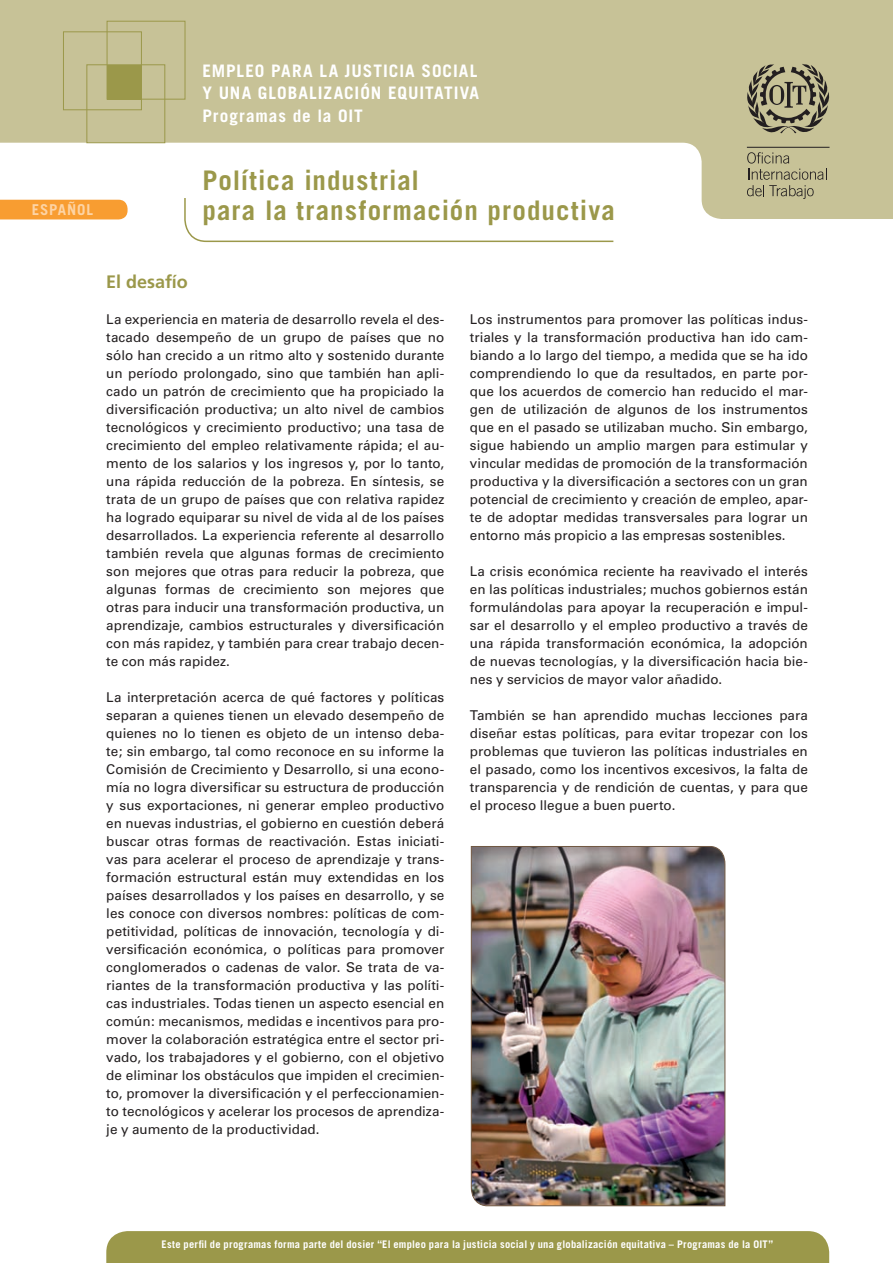
<style>
.page{position:relative;width:893px;height:1263px;background:#fff}
.page>*{position:absolute;margin:0;border:0;box-sizing:border-box;transform-origin:0 0}
.t1{font:700 27px/30px "Trade Gothic";letter-spacing:.04em;color:#9b984a}
.t2{font:700 18px "Frutiger";letter-spacing:-.005em;color:#9b984a}
.t3{font:700 17.25px/22.5px "Trade Gothic";letter-spacing:.055em;color:#fff;text-align:justify}
.t4{font:700 15px "Trade Gothic";letter-spacing:.055em;color:#fdd4a5}
.t5{font:13.5px/18px "Univers";color:#231f20;text-align:justify}
.t6{font:700 10.5px "Trade Gothic";letter-spacing:.025em;color:#fff}
</style>
<div class="page">
<svg style="left:0;top:0;width:893px;height:219px;fill:#c7c297"></svg>
<div style="left:107px;top:65px;width:34px;height:34px;background:#9b984a"></div>
<div style="left:107px;top:21px;width:78px;height:79px;border:1px solid #9b984a"></div>
<div style="left:63px;top:31px;width:79px;height:79px;border:1px solid #9b984a"></div>
<div style="left:86px;top:64px;width:79px;height:79px;border:1px solid #9b984a"></div>
<div style="left:106px;top:1231px;width:723px;height:32px;background:#9b984a"></div>
<hr style="left:747px;top:147px;width:82px;height:1px;background:#231f20">
<svg style="left:747px;top:152px;width:80px;height:47px"></svg>
<svg style="left:747px;top:64px;width:83px;height:71px"></svg>
<div style="left:0;top:200px;width:128px;height:19px;background:#f89d31"></div>
<svg style="left:183px;top:197px;width:432px;height:46px"></svg>
<img style="left:471px;top:846px;width:255px;height:360px">
<p class="t4" style="left:32px;top:200px;width:63px">ESPAÑOL</p>
<p class="t3" style="left:202px;top:59px;width:278px">EMPLEO PARA LA JUSTICIA SOCIAL Y UNA GLOBALIZACIÓN EQUITATIVA Programas de la OIT</p>
<h1 class="t1" style="left:202px;top:165px;width:414px">Política industrial<br>para la transformación productiva</h1>
<h2 class="t2" style="left:106px;top:271px;width:83px">El desafío</h2>
<p class="t5" style="left:106px;top:310px;width:340px">La experiencia en materia de desarrollo revela el des&shy;tacado desempeño de un grupo de países que no sólo han crecido a un ritmo alto y sostenido durante un período prolongado, sino que también han apli&shy;cado un patrón de crecimiento que ha propiciado la diversificación productiva; un alto nivel de cambios tecnológicos y crecimiento productivo; una tasa de crecimiento del empleo relativamente rápida; el au&shy;mento de los salarios y los ingresos y, por lo tanto, una rápida reducción de la pobreza. En síntesis, se trata de un grupo de países que con relativa rapidez ha logrado equiparar su nivel de vida al de los países desarrollados. La experiencia referente al desarrollo también revela que algunas formas de crecimiento son mejores que otras para reducir la pobreza, que algunas formas de crecimiento son mejores que otras para inducir una transformación productiva, un aprendizaje, cambios estructurales y diversificación con más rapidez, y también para crear trabajo decen&shy;te con más rapidez.</p>
<p class="t5" style="left:106px;top:688px;width:340px">La interpretación acerca de qué factores y políticas separan a quienes tienen un elevado desempeño de quienes no lo tienen es objeto de un intenso deba&shy;te; sin embargo, tal como reconoce en su informe la Comisión de Crecimiento y Desarrollo, si una econo&shy;mía no logra diversificar su estructura de producción y sus exportaciones, ni generar empleo productivo en nuevas industrias, el gobierno en cuestión deberá buscar otras formas de reactivación. Estas iniciati&shy;vas para acelerar el proceso de aprendizaje y trans&shy;formación estructural están muy extendidas en los países desarrollados y los países en desarrollo, y se les conoce con diversos nombres: políticas de com&shy;petitividad, políticas de innovación, tecnología y di&shy;versificación económica, o políticas para promover conglomerados o cadenas de valor. Se trata de va&shy;riantes de la transformación productiva y las políti&shy;cas industriales. Todas tienen un aspecto esencial en común: mecanismos, medidas e incentivos para pro&shy;mover la colaboración estratégica entre el sector pri&shy;vado, los trabajadores y el gobierno, con el objetivo de eliminar los obstáculos que impiden el crecimien&shy;to, promover la diversificación y el perfeccionamien&shy;to tecnológicos y acelerar los procesos de aprendiza&shy;je y aumento de la productividad.</p>
<p class="t5" style="left:470px;top:310px;width:340px">Los instrumentos para promover las políticas indus&shy;triales y la transformación productiva han ido cam&shy;biando a lo largo del tiempo, a medida que se ha ido comprendiendo lo que da resultados, en parte por&shy;que los acuerdos de comercio han reducido el mar&shy;gen de utilización de algunos de los instrumentos que en el pasado se utilizaban mucho. Sin embargo, sigue habiendo un amplio margen para estimular y vincular medidas de promoción de la transformación productiva y la diversificación a sectores con un gran potencial de crecimiento y creación de empleo, apar&shy;te de adoptar medidas transversales para lograr un entorno más propicio a las empresas sostenibles.</p>
<p class="t5" style="left:470px;top:562px;width:340px">La crisis económica reciente ha reavivado el interés en las políticas industriales; muchos gobiernos están formulándolas para apoyar la recuperación e impul&shy;sar el desarrollo y el empleo productivo a través de una rápida transformación económica, la adopción de nuevas tecnologías, y la diversificación hacia bie&shy;nes y servicios de mayor valor añadido.</p>
<p class="t5" style="left:470px;top:706px;width:340px">También se han aprendido muchas lecciones para diseñar estas políticas, para evitar tropezar con los problemas que tuvieron las políticas industriales en el pasado, como los incentivos excesivos, la falta de transparencia y de rendición de cuentas, y para que el proceso llegue a buen puerto.</p>
<p class="t6" style="left:161px;top:1237px;width:613px">Este perfil de programas forma parte del dosier “El empleo para la justicia social y una globalización equitativa – Programas de la OIT”</p>
</div>
